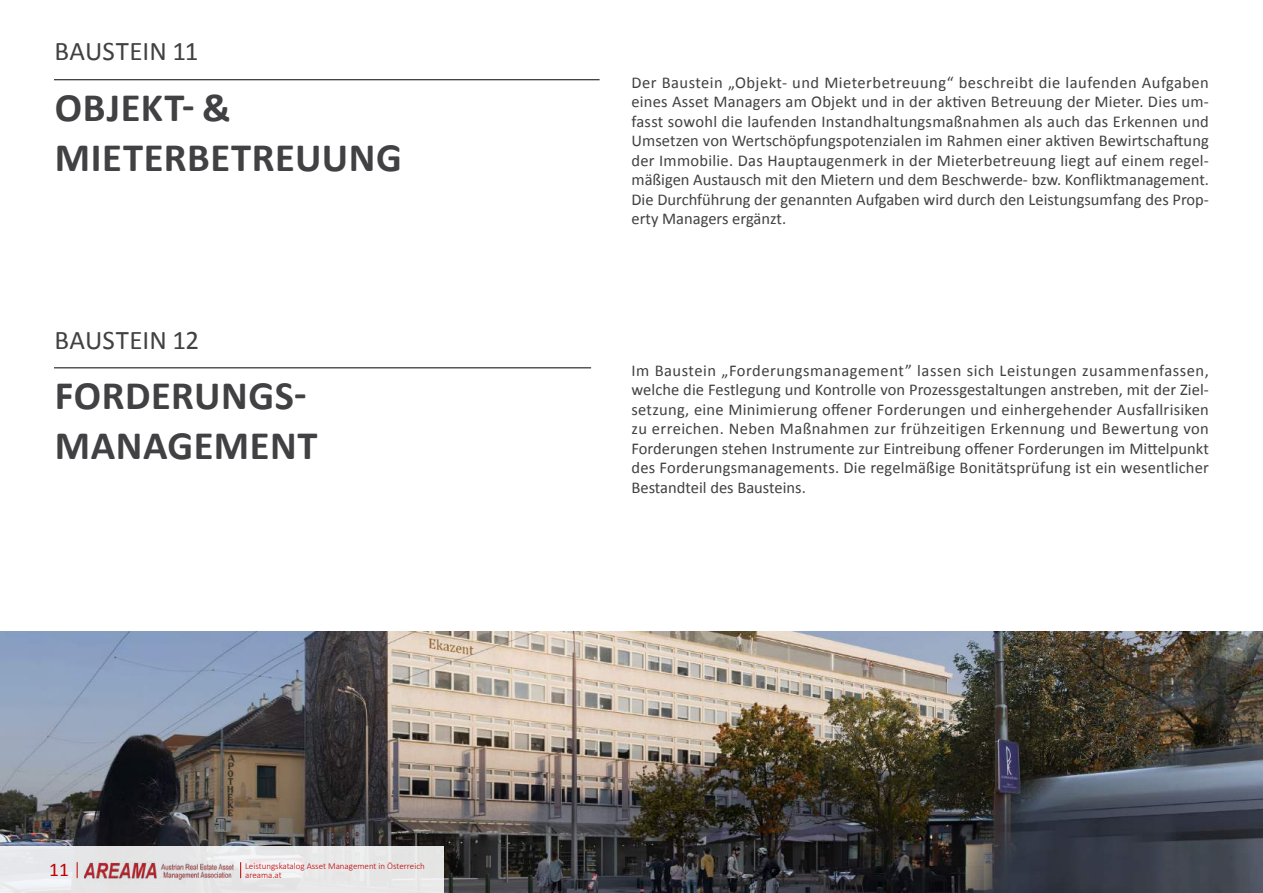
<style>
.page{position:relative;width:1263px;height:893px;background:#fff}
.page>*{position:absolute;margin:0;border:0;box-sizing:border-box;transform-origin:0 0}
.t1{font:700 40.5px/49.5px "Calibri";letter-spacing:.015em;color:#414042}
.t2{font:27px "Calibri";letter-spacing:.005em;color:#414042}
.t3{font:19.5px "Calibri";color:#c00000}
.t4{font:16.5px/19.5px "Calibri";color:#414042;text-align:justify}
.t5{font:300 9px "Calibri";color:#c00000}
</style>
<div class="page">
<img style="left:0;top:631px;width:1263px;height:262px">
<hr style="left:54px;top:79px;width:546px;height:1px;background:#231f20">
<hr style="left:54px;top:367px;width:537px;height:1px;background:#231f20">
<div style="left:0;top:846px;width:443px;height:47px;background:linear-gradient(to bottom,#e8e8e9,#e8e9ea)"></div>
<img style="left:84px;top:861px;width:154px;height:23px">
<svg style="left:240px;top:862px;width:1px;height:16px"></svg>
<svg style="left:77px;top:862px;width:1px;height:16px"></svg>
<h2 class="t2" style="left:55px;top:33px;width:146px">BAUSTEIN 11</h2>
<h1 class="t1" style="left:55px;top:82px;width:349px">OBJEKT- &amp;<br>MIETERBETREUUNG</h1>
<h2 class="t2" style="left:55px;top:321px;width:146px">BAUSTEIN 12</h2>
<h1 class="t1" style="left:55px;top:370px;width:264px">FORDERUNGS-<br>MANAGEMENT</h1>
<p class="t5" style="left:245px;top:860px;width:181px">Leistungskatalog Asset Management in Österreich</p>
<p class="t3" style="left:49px;top:856px;width:21px">11</p>
<p class="t5" style="left:245px;top:869px;width:38px">areama.at</p>
<p class="t4" style="left:631px;top:72px;width:579px">Der Baustein „Objekt- und Mieterbetreuung“ beschreibt die laufenden Aufgaben eines Asset Managers am Objekt und in der aktiven Betreuung der Mieter. Dies um&shy;fasst sowohl die laufenden Instandhaltungsmaßnahmen als auch das Erkennen und Umsetzen von Wertschöpfungspotenzialen im Rahmen einer aktiven Bewirtschaftung der Immobilie. Das Hauptaugenmerk in der Mieterbetreuung liegt auf einem regel&shy;mäßigen Austausch mit den Mietern und dem Beschwerde- bzw. Konfliktmanagement.<br>Die Durchführung der genannten Aufgaben wird durch den Leistungsumfang des Prop&shy;erty Managers ergänzt.</p>
<p class="t4" style="left:631px;top:360px;width:579px">Im Baustein „Forderungsmanagement” lassen sich Leistungen zusammenfassen, welche die Festlegung und Kontrolle von Prozessgestaltungen anstreben, mit der Ziel&shy;setzung, eine Minimierung offener Forderungen und einhergehender Ausfallrisiken zu erreichen. Neben Maßnahmen zur frühzeitigen Erkennung und Bewertung von Forderungen stehen Instrumente zur Eintreibung offener Forderungen im Mittelpunkt des Forderungsmanagements. Die regelmäßige Bonitätsprüfung ist ein wesentlicher Bestandteil des Bausteins.</p>
</div>
